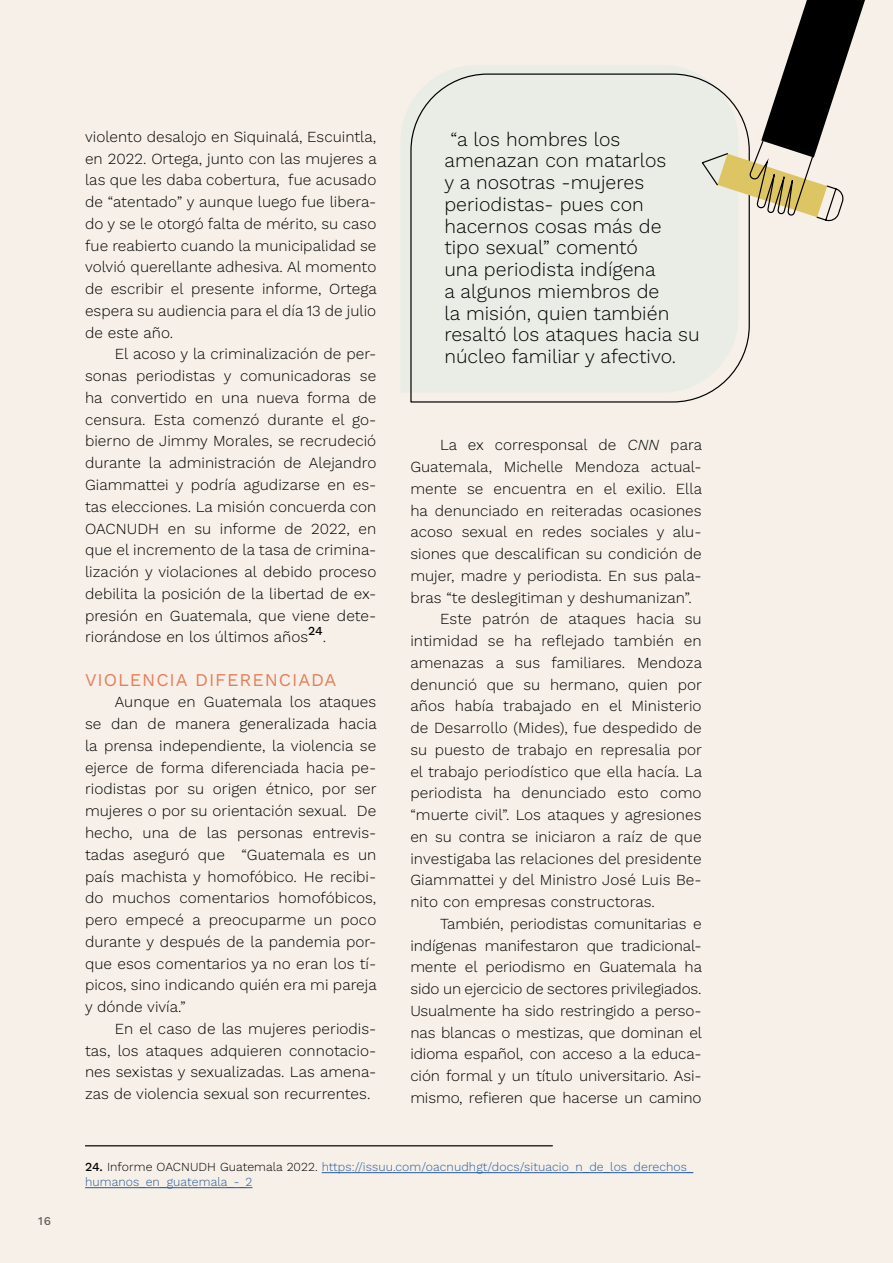
<style>
.page{position:relative;width:893px;height:1263px;background:#f6f0e8}
.page>*{position:absolute;margin:0;border:0;box-sizing:border-box;transform-origin:0 0}
.t1{font:300 19.5px/21.8px "Work Sans";color:#000}
.t2{font:18px "Work Sans";letter-spacing:.05em;color:#e3805c}
.t3{font:300 15.3px/21.8px "Work Sans";color:#000;text-align:justify}
.t4{font:300 12.3px/15px "Work Sans";letter-spacing:.005em;color:#275b9b}
.t5{font:500 12.3px "Work Sans";color:#000}
.t6{font:500 12px "Work Sans";color:#000}
.s1{font-style:italic}
.s2{font-weight:500;color:#000}
.s3{color:#000}
</style>
<div class="page">
<svg style="left:401px;top:65px;width:294px;height:327px;fill:#eaece6"></svg>
<hr style="left:85px;top:1145px;width:468px;height:1px;background:#000">
<hr style="left:322px;top:1172px;width:371px;height:1px;background:#275b9b">
<hr style="left:85px;top:1187px;width:167px;height:1px;background:#275b9b">
<svg style="left:410px;top:73px;width:340px;height:330px"></svg>
<svg style="left:700px;top:0;width:165px;height:223px"></svg>
<p class="t6" style="left:38px;top:1211px;width:14px">16</p>
<p class="t3" style="left:85px;top:125px;width:293px">violento desalojo en Siquinalá, Escuintla, en 2022. Ortega, junto con las mujeres a las que les daba cobertura, fue acusado de “atentado” y aunque luego fue libera&shy;do y se le otorgó falta de mérito, su caso fue reabierto cuando la municipalidad se volvió querellante adhesiva. Al momento de escribir el presente informe, Ortega espera su audiencia para el día 13 de julio de este año.</p>
<p class="t3" style="left:85px;top:343px;width:293px;text-indent:30px">El acoso y la criminalización de per&shy;sonas periodistas y comunicadoras se ha convertido en una nueva forma de censura. Esta comenzó durante el go&shy;bierno de Jimmy Morales, se recrudeció durante la administración de Alejandro Giammattei y podría agudizarse en es&shy;tas elecciones. La misión concuerda con OACNUDH en su informe de 2022, en que el incremento de la tasa de crimina&shy;lización y violaciones al debido proceso debilita la posición de la libertad de ex&shy;presión en Guatemala, que viene dete&shy;riorándose en los últimos años</p>
<p class="t5" style="left:308px;top:622px;width:16px">24</p>
<p class="t3" style="left:323px;top:625px;width:5px">.</p>
<p class="t2" style="left:85px;top:666px;width:253px">VIOLENCIA DIFERENCIADA</p>
<p class="t3" style="left:85px;top:691px;width:293px;text-indent:30px">Aunque en Guatemala los ataques se dan de manera generalizada hacia la prensa independiente, la violencia se ejerce de forma diferenciada hacia pe&shy;riodistas por su origen étnico, por ser mujeres o por su orientación sexual. De hecho, una de las personas entrevis&shy;tadas aseguró que “Guatemala es un país machista y homofóbico. He recibi&shy;do muchos comentarios homofóbicos, pero empecé a preocuparme un poco durante y después de la pandemia por&shy;que esos comentarios ya no eran los tí&shy;picos, sino indicando quién era mi pareja y dónde vivía.”</p>
<p class="t3" style="left:85px;top:1017px;width:293px;text-indent:30px">En el caso de las mujeres periodis&shy;tas, los ataques adquieren connotacio&shy;nes sexistas y sexualizadas. Las amena&shy;zas de violencia sexual son recurrentes.</p>
<p class="t1" style="left:444px;top:127px;width:257px;text-indent:6px">“a los hombres los amenazan con matarlos<br>y a nosotras -mujeres periodistas- pues con hacernos cosas más de tipo sexual” comentó<br>una periodista indígena<br>a algunos miembros de<br>la misión, quien también resaltó los ataques hacia su núcleo familiar y afectivo.</p>
<p class="t3" style="left:440px;top:433px;width:263px">La ex corresponsal de <span class="s1">CNN</span> para</p>
<p class="t3" style="left:410px;top:455px;width:293px">Guatemala, Michelle Mendoza actual-</p>
<p class="t3" style="left:410px;top:477px;width:293px">mente se encuentra en el exilio. Ella</p>
<p class="t3" style="left:410px;top:499px;width:293px">ha denunciado en reiteradas ocasiones</p>
<p class="t3" style="left:410px;top:521px;width:293px">acoso sexual en redes sociales y alu-</p>
<p class="t3" style="left:410px;top:542px;width:293px">siones que descalifican su condición de</p>
<p class="t3" style="left:410px;top:564px;width:293px">mujer, madre y periodista. En sus pala-</p>
<p class="t3" style="left:410px;top:586px;width:283px">bras “te deslegitiman y deshumanizan”.</p>
<p class="t3" style="left:440px;top:608px;width:263px">Este patrón de ataques hacia su</p>
<p class="t3" style="left:410px;top:629px;width:293px">intimidad se ha reflejado también en</p>
<p class="t3" style="left:410px;top:651px;width:293px">amenazas a sus familiares. Mendoza</p>
<p class="t3" style="left:410px;top:673px;width:293px">denunció que su hermano, quien por</p>
<p class="t3" style="left:410px;top:695px;width:293px">años había trabajado en el Ministerio</p>
<p class="t3" style="left:410px;top:716px;width:293px">de Desarrollo (Mides), fue despedido de</p>
<p class="t3" style="left:410px;top:738px;width:293px">su puesto de trabajo en represalia por</p>
<p class="t3" style="left:410px;top:760px;width:293px">el trabajo periodístico que ella hacía. La</p>
<p class="t3" style="left:410px;top:782px;width:293px">periodista ha denunciado esto como</p>
<p class="t3" style="left:410px;top:803px;width:293px">“muerte civil”. Los ataques y agresiones</p>
<p class="t3" style="left:410px;top:825px;width:293px">en su contra se iniciaron a raíz de que</p>
<p class="t3" style="left:410px;top:847px;width:293px">investigaba las relaciones del presidente</p>
<p class="t3" style="left:410px;top:869px;width:293px">Giammattei y del Ministro José Luis Be-</p>
<p class="t3" style="left:410px;top:890px;width:246px">nito con empresas constructoras.</p>
<p class="t3" style="left:440px;top:912px;width:263px">También, periodistas comunitarias e</p>
<p class="t3" style="left:410px;top:934px;width:293px">indígenas manifestaron que tradicional-</p>
<p class="t3" style="left:410px;top:956px;width:293px">mente el periodismo en Guatemala ha</p>
<p class="t3" style="left:410px;top:977px;width:293px">sido un ejercicio de sectores privilegiados.</p>
<p class="t3" style="left:410px;top:999px;width:293px">Usualmente ha sido restringido a perso-</p>
<p class="t3" style="left:410px;top:1021px;width:293px">nas blancas o mestizas, que dominan el</p>
<p class="t3" style="left:410px;top:1043px;width:293px">idioma español, con acceso a la educa-</p>
<p class="t3" style="left:410px;top:1064px;width:293px">ción formal y un título universitario. Asi-</p>
<p class="t3" style="left:410px;top:1086px;width:293px">mismo, refieren que hacerse un camino</p>
<p class="t4" style="left:85px;top:1159px;width:610px"><span class="s2">24.</span> <span class="s3">Informe OACNUDH Guatemala 2022.</span> https://issuu.com/oacnudhgt/docs/situacio_n_de_los_derechos_ humanos_en_guatemala_-_2</p>
</div>
